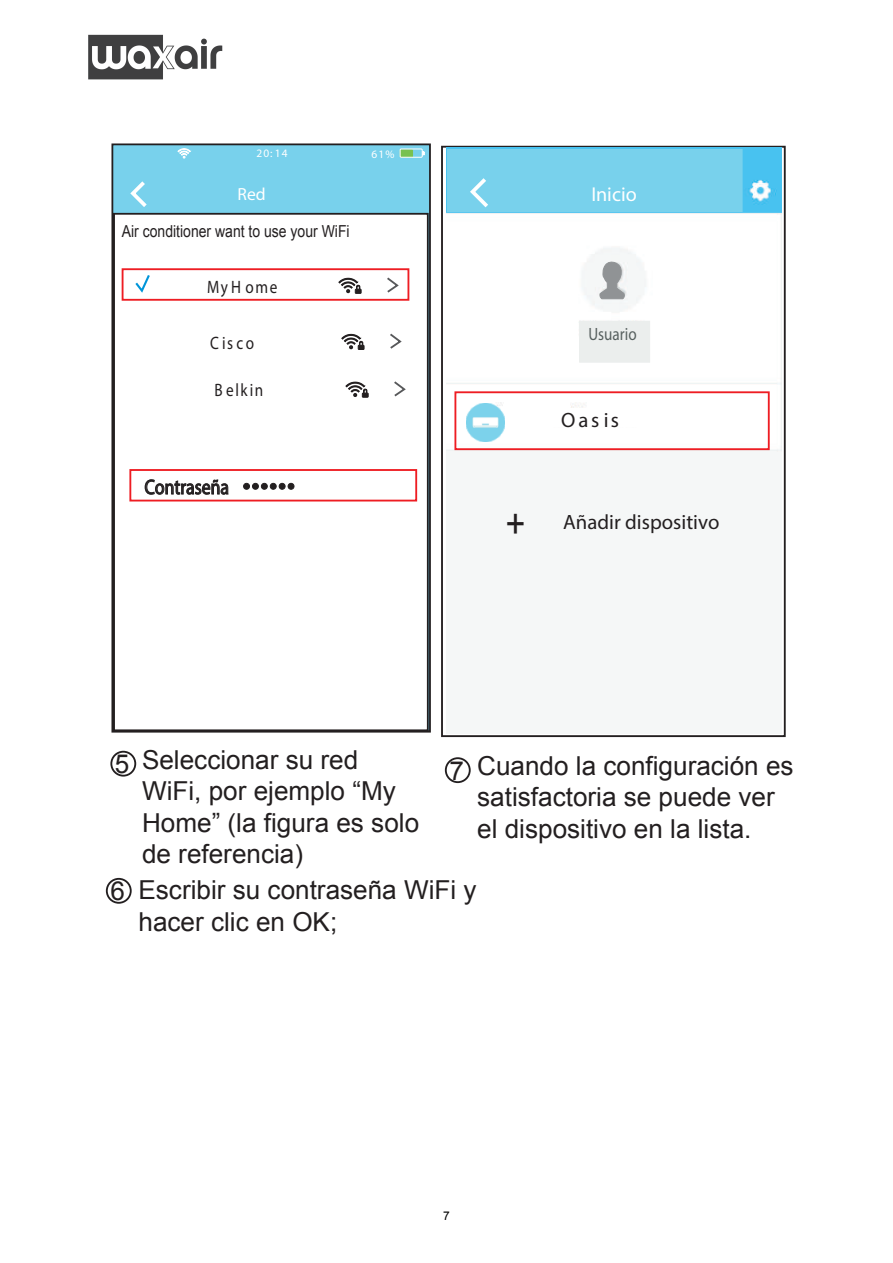
<style>
.page{position:relative;width:893px;height:1263px;background:#fff}
.page>*{position:absolute;margin:0;border:0;box-sizing:border-box;transform-origin:0 0}
.t1{font:40.65px "Arial";color:#231f20;scale:.85 1}
.t2{font:26.1px/31.3px "Arial";color:#231f20}
.t3{font:21px "Myriad Pro";color:#231f20;scale:.85 1}
.t4{font:700 20.7px "Arial";color:#231f20}
.t5{font:700 20.1px "Arial";color:#fff}
.t6{font:700 18px "Arial";letter-spacing:.11em;color:#231f20;scale:.85 1}
.t7{font:700 17.85px "Arial";color:#57605f;scale:.85 1}
.t8{font:700 17.55px "Arial";color:#fff}
.t9{font:16.5px "Arial";color:#231f20;scale:.85 1}
.t10{font:12px "Arial";color:#000}
.t11{font:700 11.4px "Arial";color:#fff}
</style>
<div class="page">
<div style="left:110px;top:751px;width:26px;height:25px;border:2px solid #231f20;border-radius:50%"></div>
<div style="left:106px;top:878px;width:26px;height:26px;border:2px solid #231f20;border-radius:50%"></div>
<div style="left:445px;top:757px;width:26px;height:26px;border:2px solid #231f20;border-radius:50%"></div>
<svg style="left:111px;top:143px;width:320px;height:590px"></svg>
<svg style="left:178px;top:149px;width:12px;height:10px"></svg>
<svg style="left:339px;top:278px;width:22px;height:16px"></svg>
<svg style="left:342px;top:334px;width:22px;height:16px"></svg>
<svg style="left:346px;top:382px;width:23px;height:16px"></svg>
<div style="left:400px;top:150px;width:13px;height:7px;background:#78c14f"></div>
<div style="left:400px;top:149px;width:13px;height:8px;border:1px solid #78c14f"></div>
<div style="left:400px;top:149px;width:23px;height:9px;border:1px solid #fff"></div>
<svg style="left:128px;top:177px;width:23px;height:34px"></svg>
<svg style="left:133px;top:273px;width:19px;height:22px"></svg>
<svg style="left:385px;top:276px;width:15px;height:18px"></svg>
<svg style="left:388px;top:332px;width:15px;height:18px"></svg>
<svg style="left:392px;top:379px;width:15px;height:19px"></svg>
<div style="left:441px;top:146px;width:345px;height:591px;border:2px solid #231f20"></div>
<img style="left:447px;top:148px;width:335px;height:304px">
<div style="left:447px;top:149px;width:295px;height:63px;background:#78d1ec"></div>
<svg style="left:470px;top:178px;width:18px;height:30px"></svg>
<svg style="left:599px;top:258px;width:26px;height:42px"></svg>
<div style="left:580px;top:321px;width:70px;height:41px;background:#ebeeed"></div>
<div style="left:579px;top:321px;width:71px;height:42px;border:1px solid #ebeeed"></div>
<div style="left:491px;top:408px;width:160px;height:19px;background:#fff"></div>
<div style="left:454px;top:391px;width:316px;height:59px;border:2px solid #ee1d23"></div>
<div style="left:459px;top:407px;width:78px;height:28px;background:#fff"></div>
<img style="left:466px;top:403px;width:38px;height:38px">
<img style="left:88px;top:34px;width:135px;height:46px">
<p class="t11" style="left:256px;top:146px;width:33px">20:14</p>
<p class="t11" style="left:371px;top:147px;width:24px">61%</p>
<p class="t8" style="left:238px;top:184px;width:30px">Red</p>
<p class="t5" style="left:591px;top:182px;width:47px">Inicio</p>
<p class="t9" style="left:122px;top:220px;width:269px">Air conditioner want to use your WiFi</p>
<p class="t6" style="left:207px;top:275px;width:84px">My H ome</p>
<p class="t6" style="left:210px;top:332px;width:53px">Cisco</p>
<p class="t6" style="left:214px;top:379px;width:59px">B elkin</p>
<p class="t3" style="left:145px;top:474px;width:101px">Contraseña</p>
<h1 class="t1" style="left:506px;top:497px;width:25px">+</h1>
<p class="t7" style="left:588px;top:323px;width:58px">Usuario</p>
<p class="t4" style="left:561px;top:407px;width:59px">Oasis</p>
<p class="t4" style="left:563px;top:509px;width:158px">Añadir dispositivo</p>
<p class="t2" style="left:115px;top:749px;width:16px">5</p>
<p class="t2" style="left:110px;top:876px;width:16px">6</p>
<p class="t2" style="left:142px;top:744px;width:279px">Seleccionar su red<br>WiFi, por ejemplo “My<br>Home” (la figura es solo de referencia)</p>
<p class="t2" style="left:138px;top:875px;width:340px">Escribir su contraseña WiFi y hacer clic en OK;</p>
<p class="t2" style="left:477px;top:750px;width:318px">Cuando la configuración es satisfactoria se puede ver el dispositivo en la lista.</p>
<p class="t2" style="left:449px;top:755px;width:16px">7</p>
<p class="t10" style="left:443px;top:1207px;width:8px">7</p>
</div>
